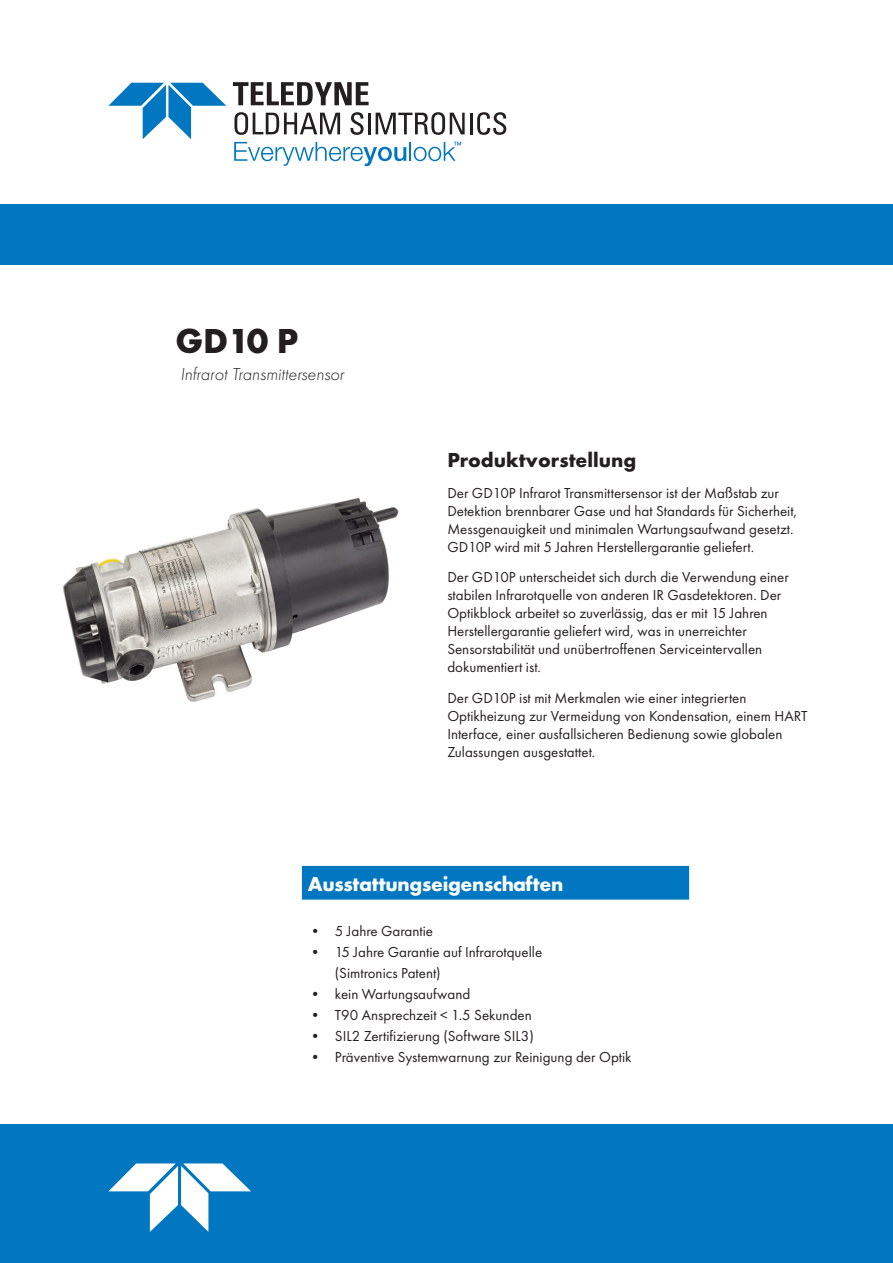
<style>
.page{position:relative;width:893px;height:1263px;background:#fff}
.page>*{position:absolute;margin:0;border:0;box-sizing:border-box;transform-origin:0 0}
.t1{font:700 36px "Futura PT";color:#231f20}
.t2{font:700 21px "Futura PT";letter-spacing:-.015em;color:#fff}
.t3{font:700 21px "Futura PT";color:#231f20}
.t4{font:italic 300 18px "Futura PT";color:#231f20}
.t5{font:15px/18px "Futura PT";color:#231f20}
</style>
<div class="page">
<div style="left:0;top:205px;width:893px;height:60px;background:#0077c0"></div>
<div style="left:0;top:1125px;width:893px;height:138px;background:#0077c0"></div>
<svg style="left:108px;top:1163px;width:143px;height:69px"></svg>
<svg style="left:233px;top:82px;width:136px;height:23px"></svg>
<svg style="left:234px;top:112px;width:106px;height:23px"></svg>
<svg style="left:350px;top:112px;width:14px;height:23px"></svg>
<hr style="left:368px;top:113px;width:3px;height:21px;background:#231f20">
<svg style="left:376px;top:112px;width:89px;height:23px"></svg>
<hr style="left:470px;top:113px;width:2px;height:21px;background:#231f20">
<svg style="left:477px;top:112px;width:29px;height:23px"></svg>
<svg style="left:234px;top:142px;width:227px;height:24px"></svg>
<svg style="left:108px;top:83px;width:118px;height:56px"></svg>
<img style="left:63px;top:498px;width:336px;height:204px">
<div style="left:302px;top:866px;width:387px;height:34px;background:#0077c0"></div>
<p class="t1" style="left:175px;top:318px;width:124px">GD10 P</p>
<p class="t4" style="left:180px;top:364px;width:165px">Infrarot Transmittersensor</p>
<p class="t3" style="left:447px;top:446px;width:191px">Produktvorstellung</p>
<p class="t5" style="left:447px;top:483px;width:352px">Der GD10P Infrarot Transmittersensor ist der Maßstab zur Detektion brennbarer Gase und hat Standards für Sicherheit, Messgenauigkeit und minimalen Wartungsaufwand gesetzt.<br>GD10P wird mit 5 Jahren Herstellergarantie geliefert.</p>
<p class="t5" style="left:447px;top:568px;width:343px">Der GD10P unterscheidet sich durch die Verwendung einer stabilen Infrarotquelle von anderen IR Gasdetektoren. Der Optikblock arbeitet so zuverlässig, das er mit 15 Jahren Herstellergarantie geliefert wird, was in unerreichter Sensorstabilität und unübertroffenen Serviceintervallen dokumentiert ist.</p>
<p class="t5" style="left:447px;top:689px;width:362px">Der GD10P ist mit Merkmalen wie einer integrierten Optikheizung zur Vermeidung von Kondensation, einem HART Interface, einer ausfallsicheren Bedienung sowie globalen Zulassungen ausgestattet.</p>
<p class="t2" style="left:308px;top:870px;width:257px">Ausstattungseigenschaften</p>
<p class="t5" style="left:308px;top:922px;width:127px">• 5 Jahre Garantie</p>
<p class="t5" style="left:335px;top:941px;width:209px;line-height:21px;text-indent:-27px">• 15 Jahre Garantie auf Infrarotquelle (Simtronics Patent)</p>
<p class="t5" style="left:308px;top:985px;width:164px">• kein Wartungsaufwand</p>
<p class="t5" style="left:308px;top:1006px;width:225px">• T90 Ansprechzeit &lt; 1.5 Sekunden</p>
<p class="t5" style="left:308px;top:1027px;width:227px">• SIL2 Zertifizierung (Software SIL3)</p>
<p class="t5" style="left:308px;top:1048px;width:325px">• Präventive Systemwarnung zur Reinigung der Optik</p>
</div>
